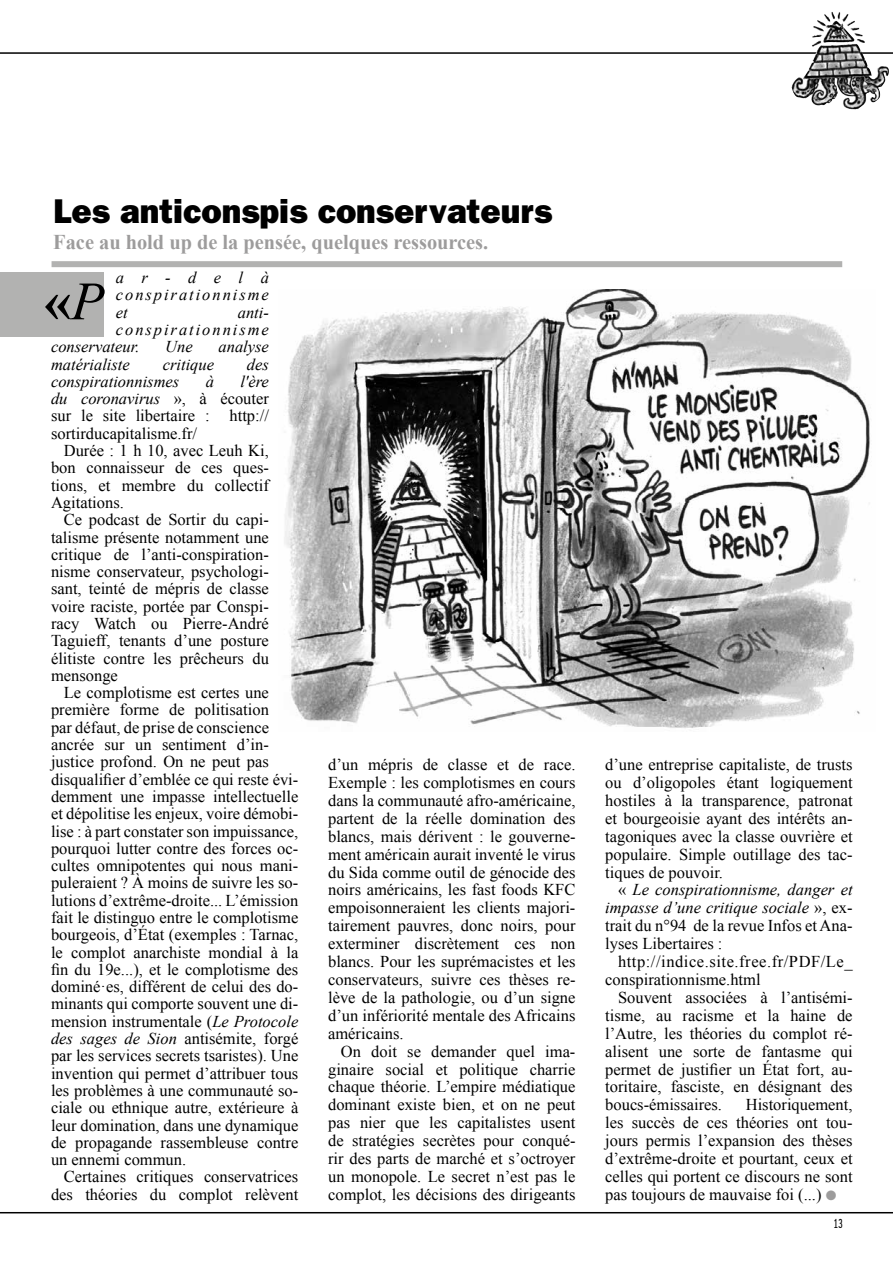
<style>
.page{position:relative;width:893px;height:1263px;background:#fff}
.page>*{position:absolute;margin:0;border:0;box-sizing:border-box;transform-origin:0 0}
.t1{font:700 54px "Times New Roman";color:#000}
.t2{font:34.5px "ITC Franklin Gothic Std Hvy";color:#000}
.t3{font:700 21px "Times New Roman";color:#9d9c9c}
.t4{font:16.5px/17.2px "Times New Roman";color:#000;text-align:justify}
.t5{font:italic 16.5px/17.9px "Times New Roman";color:#000;text-align:justify}
.t6{font:italic 16.5px "Times New Roman";letter-spacing:.12em;color:#000}
.t7{font:13.5px "ITC Franklin Gothic Std Bk X Cp";color:#000}
.s1{font-weight:400;font-style:italic}
.s2{font-style:italic}
.s3{font-style:normal}
.s4{color:#9d9c9c}
</style>
<div class="page">
<hr style="left:0;top:1212px;width:893px;height:1px;background:#000">
<div style="left:52px;top:261px;width:790px;height:6px;background:#b2b2b1"></div>
<div style="left:0;top:272px;width:103px;height:65px;background:#b2b2b1"></div>
<img style="left:284px;top:289px;width:586px;height:439px">
<hr style="left:0;top:52px;width:893px;height:2px;background:#000">
<img style="left:791px;top:12px;width:74px;height:94px">
<h2 class="t2" style="left:53px;top:191px;width:501px">Les anticonspis conservateurs</h2>
<p class="t3" style="left:53px;top:227px;width:436px">Face au hold up de la pensée, quelques ressources.</p>
<p class="t5" style="left:116px;top:269px;width:155px;line-height:17.2px">ar-delà conspirationnisme et</p>
<h1 class="t1" style="left:44px;top:264px;width:61px">«<span class="s1">P</span></h1>
<p class="t5" style="left:238px;top:303px;width:33px">anti-</p>
<p class="t6" style="left:116px;top:318px;width:155px">conspirationnisme</p>
<p class="t5" style="left:51px;top:337px;width:90px">conservateur.</p>
<p class="t5" style="left:165px;top:337px;width:29px">Une</p>
<p class="t5" style="left:219px;top:337px;width:52px">analyse</p>
<p class="t5" style="left:51px;top:355px;width:80px">matérialiste</p>
<p class="t5" style="left:163px;top:355px;width:53px">critique</p>
<p class="t5" style="left:247px;top:355px;width:23px">des</p>
<p class="t5" style="left:51px;top:372px;width:130px">conspirationnismes</p>
<p class="t5" style="left:206px;top:372px;width:10px">à</p>
<p class="t4" style="left:51px;top:372px;width:219px;text-indent:189px"><span class="s2">l'ère du coronavirus</span> », à écouter sur le site libertaire : http:// sortirducapitalisme.fr/</p>
<p class="t4" style="left:51px;top:442px;width:219px;text-indent:13px">Durée : 1 h 10, avec Leuh Ki, bon connaisseur de ces ques&shy;tions, et membre du collectif Agitations.</p>
<p class="t4" style="left:51px;top:511px;width:219px;text-indent:13px">Ce podcast de Sortir du capi&shy;talisme présente notamment une critique de l’anti-conspiration&shy;nisme conservateur, psychologi&shy;sant, teinté de mépris de classe voire raciste, portée par Conspi&shy;racy Watch ou Pierre-André Taguieff, tenants d’une posture élitiste contre les prêcheurs du mensonge</p>
<p class="t4" style="left:51px;top:684px;width:249px;text-align:left;text-indent:13px">Le complotisme est certes une première forme de politisation<br>par défaut, de prise de conscience ancrée sur un sentiment d’in&shy;justice profond. On ne peut pas disqualifier d’emblée ce qui reste évi&shy;demment une impasse intellectuelle et dépolitise les enjeux, voire démobi&shy;lise : à part constater son impuissance, pourquoi lutter contre des forces oc&shy;cultes omnipotentes qui nous mani&shy;puleraient ? À moins de suivre les so&shy;lutions d’extrême-droite... L’émission fait le distinguo entre le complotisme bourgeois, d’État (exemples : Tarnac, le complot anarchiste mondial à la fin du 19e...), et le complotisme des dominé·es, différent de celui des do&shy;minants qui comporte souvent une di&shy;mension instrumentale (<span class="s2">Le Protocole des sages de Sion</span> antisémite, forgé par les services secrets tsaristes). Une invention qui permet d’attribuer tous les problèmes à une communauté so&shy;ciale ou ethnique autre, extérieure à leur domination, dans une dynamique de propagande rassembleuse contre un ennemi commun.</p>
<p class="t4" style="left:51px;top:1168px;width:249px;text-align:right">Certaines critiques conservatrices des théories du complot relèvent</p>
<p class="t4" style="left:328px;top:755px;width:249px;line-height:17.9px">d’un mépris de classe et de race.<br>Exemple : les complotismes en cours dans la communauté afro-américaine, partent de la réelle domination des blancs, mais dérivent : le gouverne&shy;ment américain aurait inventé le virus du Sida comme outil de génocide des noirs américains, les fast foods KFC empoisonneraient les clients majori&shy;tairement pauvres, donc noirs, pour exterminer discrètement ces non blancs. Pour les suprémacistes et les conservateurs, suivre ces thèses re&shy;lève de la pathologie, ou d’un signe d’un infériorité mentale des Africains américains.</p>
<p class="t4" style="left:328px;top:1042px;width:249px;line-height:17.9px;text-indent:13px">On doit se demander quel ima&shy;ginaire social et politique charrie chaque théorie. L’empire médiatique dominant existe bien, et on ne peut pas nier que les capitalistes usent de stratégies secrètes pour conqué&shy;rir des parts de marché et s’octroyer un monopole. Le secret n’est pas le complot, les décisions des dirigeants</p>
<p class="t4" style="left:605px;top:755px;width:249px;line-height:17.9px">d’une entreprise capitaliste, de trusts ou d’oligopoles étant logiquement hostiles à la transparence, patronat et bourgeoisie ayant des intérêts an&shy;tagoniques avec la classe ouvrière et populaire. Simple outillage des tac&shy;tiques de pouvoir.</p>
<p class="t5" style="left:605px;top:881px;width:249px;text-indent:13px"><span class="s3">«</span> Le conspirationnisme, danger et impasse d’une critique sociale <span class="s3">», ex&shy;trait du n°94 de la revue Infos et Ana&shy;lyses Libertaires :</span></p>
<p class="t4" style="left:605px;top:952px;width:249px;line-height:17.9px;text-indent:13px">http://indice.site.free.fr/PDF/Le_ conspirationnisme.html</p>
<p class="t4" style="left:605px;top:988px;width:249px;line-height:17.9px;text-indent:13px">Souvent associées à l’antisémi&shy;tisme, au racisme et la haine de l’Autre, les théories du complot ré&shy;alisent une sorte de fantasme qui permet de justifier un État fort, au&shy;toritaire, fasciste, en désignant des boucs-émissaires.</p>
<p class="t4" style="left:605px;top:1095px;width:249px;line-height:17.9px;text-indent:141px">Historiquement, les succès de ces théories ont tou&shy;jours permis l’expansion des thèses d’extrême-droite et pourtant, ceux et celles qui portent ce discours ne sont pas toujours de mauvaise foi (...) <span class="s4">●</span></p>
<p class="t7" style="left:834px;top:1216px;width:10px">13</p>
</div>
